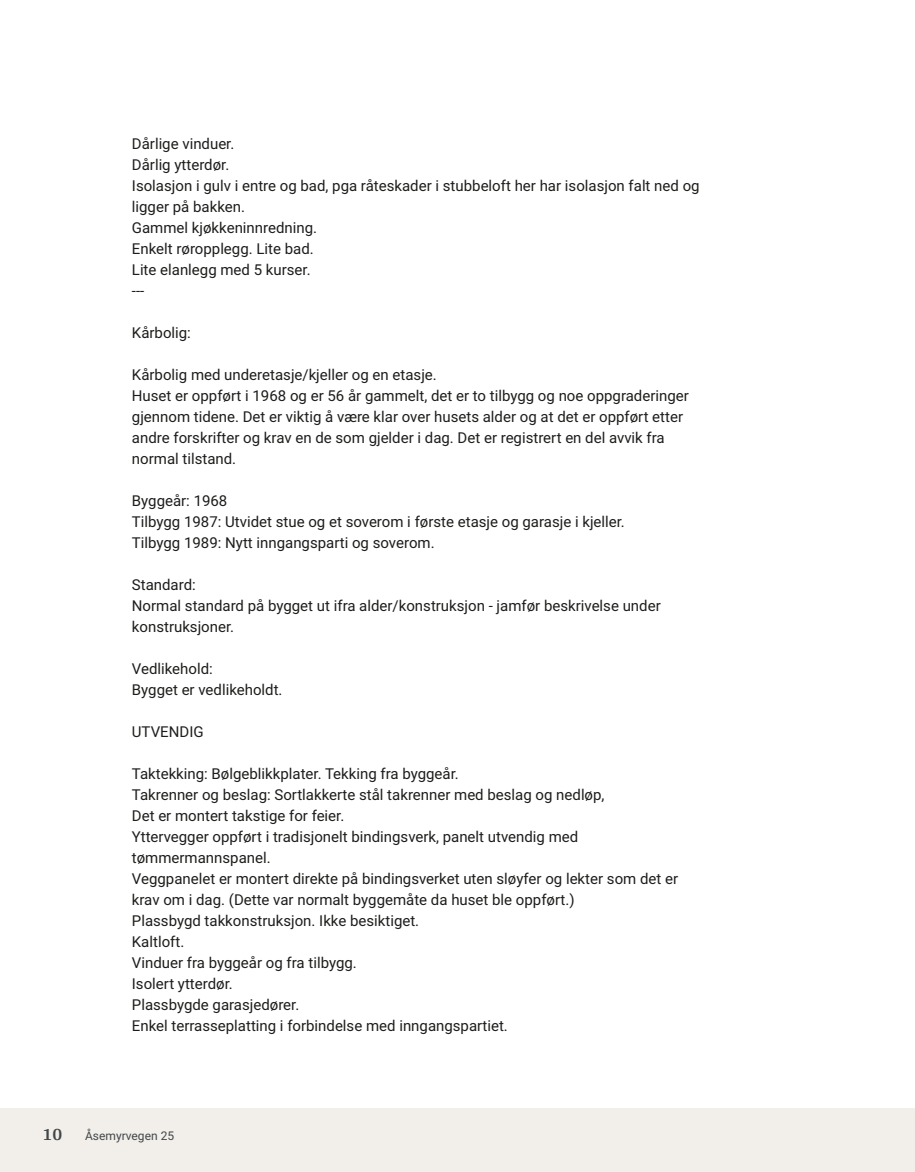
<style>
.page{position:relative;width:915px;height:1172px;background:#fff}
.page>*{position:absolute;margin:0;border:0;box-sizing:border-box;transform-origin:0 0}
.t1{font:700 18px "Arya";color:#414749}
.t2{font:15px/21px "Roboto Vitec";color:#1d1d1b}
.t3{font:12px "Roboto Vitec";color:#414749}
</style>
<div class="page">
<div style="left:0;top:1108px;width:914px;height:64px;background:#f2eeea"></div>
<p class="t2" style="left:132px;top:132px;width:569px">Dårlige vinduer.<br>Dårlig ytterdør.<br>Isolasjon i gulv i entre og bad, pga råteskader i stubbeloft her har isolasjon falt ned og ligger på bakken.<br>Gammel kjøkkeninnredning.<br>Enkelt røropplegg. Lite bad.<br>Lite elanlegg med 5 kurser.<br>‑‑‑</p>
<p class="t2" style="left:132px;top:321px;width:60px">Kårbolig:</p>
<p class="t2" style="left:132px;top:363px;width:558px">Kårbolig med underetasje/kjeller og en etasje.<br>Huset er oppført i 1968 og er 56 år gammelt, det er to tilbygg og noe oppgraderinger gjennom tidene. Det er viktig å være klar over husets alder og at det er oppført etter andre forskrifter og krav en de som gjelder i dag. Det er registrert en del avvik fra normal tilstand.</p>
<p class="t2" style="left:132px;top:489px;width:494px">Byggeår: 1968<br>Tilbygg 1987: Utvidet stue og et soverom i første etasje og garasje i kjeller.<br>Tilbygg 1989: Nytt inngangsparti og soverom.</p>
<p class="t2" style="left:132px;top:573px;width:530px">Standard:<br>Normal standard på bygget ut ifra alder/konstruksjon ‑ jamfør beskrivelse under konstruksjoner.</p>
<p class="t2" style="left:132px;top:657px;width:152px">Vedlikehold:<br>Bygget er vedlikeholdt.</p>
<p class="t2" style="left:132px;top:720px;width:73px">UTVENDIG</p>
<p class="t2" style="left:132px;top:762px;width:547px">Taktekking: Bølgeblikkplater. Tekking fra byggeår.<br>Takrenner og beslag: Sortlakkerte stål takrenner med beslag og nedløp,<br>Det er montert takstige for feier.<br>Yttervegger oppført i tradisjonelt bindingsverk, panelt utvendig med tømmermannspanel.<br>Veggpanelet er montert direkte på bindingsverket uten sløyfer og lekter som det er krav om i dag. (Dette var normalt byggemåte da huset ble oppført.)<br>Plassbygd takkonstruksjon. Ikke besiktiget.<br>Kaltloft.<br>Vinduer fra byggeår og fra tilbygg.<br>Isolert ytterdør.<br>Plassbygde garasjedører.<br>Enkel terrasseplatting i forbindelse med inngangspartiet.</p>
<p class="t1" style="left:43px;top:1123px;width:21px">10</p>
<p class="t3" style="left:85px;top:1127px;width:91px">Åsemyrvegen 25</p>
</div>
